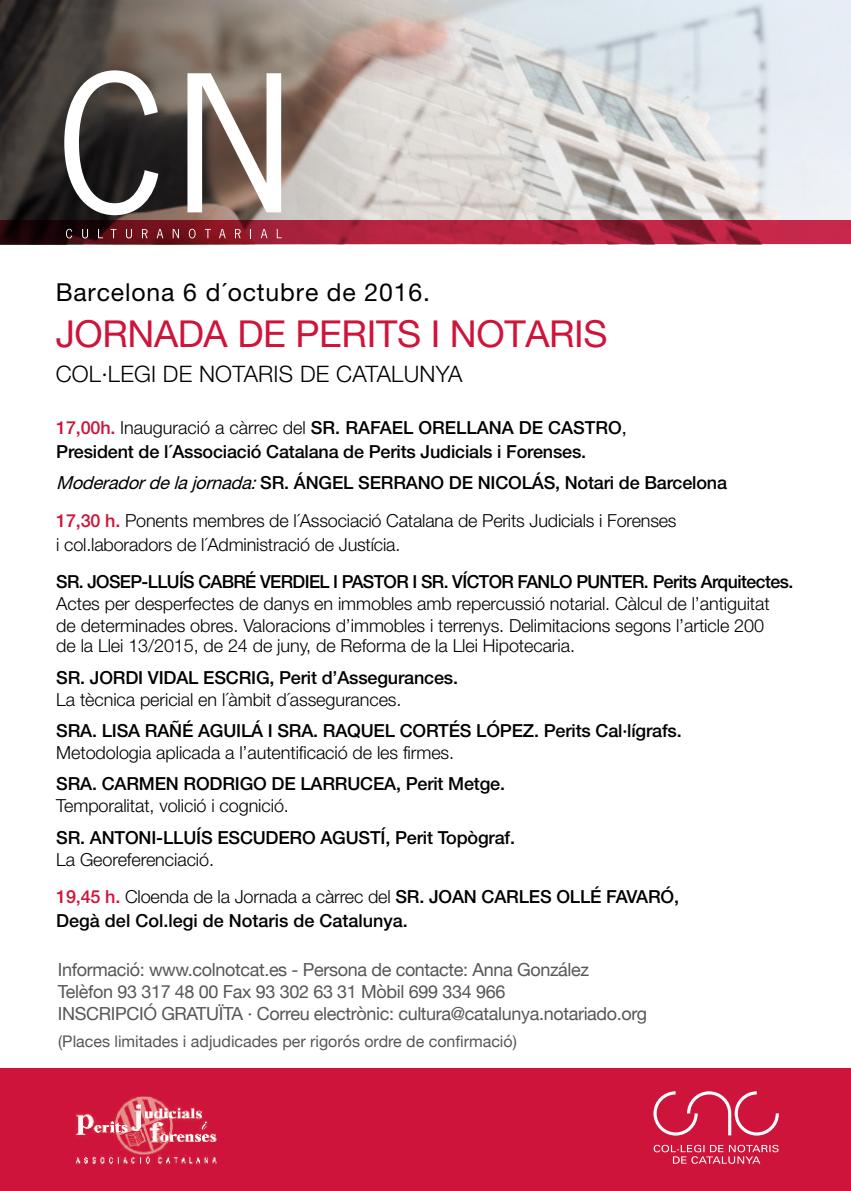
<style>
.page{position:relative;width:851px;height:1191px;background:#fff}
.page>*{position:absolute;margin:0;border:0;box-sizing:border-box;transform-origin:0 0}
.t1{font:37.2px "Helvetica Neue LT Pro";letter-spacing:-.01em;color:#cf143b}
.t2{font:24.8px "Helvetica Neue LT Pro";letter-spacing:.035em;color:#000}
.t3{font:300 22.8px "Helvetica Neue LT Pro";letter-spacing:.01em;color:#000}
.t4{font:300 18px/37.4px "Helvetica Neue LT Pro";letter-spacing:-.005em;color:#000}
.t5{font:500 18px/24px "Helvetica Neue LT Pro";letter-spacing:-.01em;color:#000}
.t6{font:18px/22px "Helvetica Neue";letter-spacing:-.02em;color:#575756}
.t7{font:500 18px "Helvetica Neue LT Pro";letter-spacing:-.035em;color:#000}
.t8{font:16px "Helvetica Neue";color:#575756}
.s1{color:#cf143b}
.s2{font-weight:300}
.s3{font-weight:400}
.s4{font-weight:400;font-style:italic}
.s5{font-weight:500}
.s6{font-weight:500;color:#cf143b}
</style>
<div class="page">
<img style="left:440px;top:0;width:410px;height:220px">
<svg style="left:0;top:0;width:440px;height:220px;background:#8c817a"></svg>
<svg style="left:0;top:220px;width:850px;height:24px;background:#951d33"></svg>
<svg style="left:64px;top:70px;width:94px;height:145px"></svg>
<svg style="left:187px;top:73px;width:94px;height:139px"></svg>
<svg style="left:66px;top:229px;width:6px;height:9px"></svg>
<svg style="left:82px;top:229px;width:6px;height:9px"></svg>
<svg style="left:98px;top:229px;width:5px;height:9px"></svg>
<svg style="left:111px;top:229px;width:5px;height:9px"></svg>
<svg style="left:126px;top:229px;width:6px;height:9px"></svg>
<svg style="left:142px;top:229px;width:5px;height:9px"></svg>
<svg style="left:157px;top:229px;width:6px;height:9px"></svg>
<svg style="left:173px;top:229px;width:6px;height:9px"></svg>
<svg style="left:189px;top:229px;width:6px;height:9px"></svg>
<svg style="left:205px;top:229px;width:6px;height:9px"></svg>
<svg style="left:219px;top:229px;width:7px;height:9px"></svg>
<svg style="left:235px;top:229px;width:5px;height:9px"></svg>
<svg style="left:261px;top:229px;width:6px;height:9px"></svg>
<svg style="left:277px;top:229px;width:5px;height:9px"></svg>
<div style="left:0;top:1068px;width:850px;height:123px;background:#cf143b"></div>
<svg style="left:653px;top:1091px;width:125px;height:44px"></svg>
<svg style="left:653px;top:1144px;width:125px;height:19px"></svg>
<img style="left:75px;top:1096px;width:142px;height:69px">
<h2 class="t2" style="left:56px;top:277px;width:376px">Barcelona 6 d´octubre de 2016.</h2>
<h1 class="t1" style="left:56px;top:311px;width:553px">JORNADA DE PERITS I NOTARIS</h1>
<p class="t3" style="left:56px;top:360px;width:408px">Col·legi de Notaris de Catalunya</p>
<p class="t5" style="left:56px;top:415px;width:572px"><span class="s1">17,00H.</span> <span class="s2">Inauguració a càrrec del</span> SR. RAFAEL ORELLANA DE CASTRO <span class="s3">,<br></span>PRESIDENT DE L´ASSOCIACIÓ CATALANA DE PERITS JUDICIALS I FORENSES.</p>
<p class="t4" style="left:56px;top:464px;width:672px"><span class="s4">Moderadordelajornada:</span><span class="s5">SR. ÁNGEL SERRANO DE NICO LÁS , NOTARI DE BARCELONA<br></span><span class="s6">17,30 H.</span> Ponents membres de l´Associació Catalana de Perits Judicials i Forenses</p>
<p class="t4" style="left:56px;top:525px;width:345px">i col.laboradors de l´Administració de Justícia.</p>
<p class="t7" style="left:56px;top:571px;width:738px">SR. JOSEP-LLUÍS CABRÉ VERDIEL I PASTO R I SR. VÍCTO R FANLO PUNTER. PERITS ARQUITECTES.</p>
<p class="t4" style="left:56px;top:592px;width:714px;line-height:22px">Actes per desperfectes de danys en immobles amb repercussió notarial. Càlcul de l’antiguitat de determinades obres. Valoracions d’immobles i terrenys. Delimitacions segons l’article 200</p>
<p class="t4" style="left:56px;top:626px;width:520px">de la Llei 13/2015, de 24 de juny, de Reforma de la Llei Hipotecaria.</p>
<p class="t5" style="left:56px;top:665px;width:160px">SR. JORDI VIDAL ESC</p>
<p class="t5" style="left:239px;top:665px;width:221px">RIG, PERIT D’ASSEGURANCES.</p>
<p class="t4" style="left:56px;top:680px;width:347px">La tècnica pericial en l´àmbit d´assegurances.</p>
<p class="t5" style="left:56px;top:718px;width:627px">SRA. LISA RAÑÉ AGUILÁ I SRA. RAQUEL CO RTÉS LÓPEZ. PERITS CAL·LÍGRAFS.</p>
<p class="t4" style="left:56px;top:733px;width:399px">Metodologia aplicada a l’autentificació de les firmes.</p>
<p class="t5" style="left:56px;top:771px;width:165px">SRA. CARMEN RODRIG</p>
<p class="t5" style="left:253px;top:771px;width:60px">O DE LARRU</p>
<p class="t5" style="left:360px;top:771px;width:146px">CEA, PERIT METGE.</p>
<p class="t4" style="left:56px;top:786px;width:234px">Temporalitat, volició i cognició.</p>
<p class="t5" style="left:56px;top:825px;width:174px">SR. ANTONI-LLUÍS ESC</p>
<p class="t5" style="left:253px;top:825px;width:264px">UDERO AGUSTÍ, PERIT TOPÒGRAF.</p>
<p class="t4" style="left:56px;top:840px;width:624px">La Georeferenciació.<br><span class="s6">19,45 H.</span> Cloenda de la Jornada a càrrec del <span class="s5">SR. JOAN CARLES OLLÉ FAVARÓ,</span></p>
<p class="t5" style="left:56px;top:908px;width:353px">DEGÀ DEL COL.LEGI DE NOTARIS DE CATALUNYA.</p>
<p class="t6" style="left:58px;top:959px;width:590px">Informació: www.colnotcat.es - Persona de contacte: Anna González<br>Telèfon 93 317 48 00 Fax 93 302 63 31 Mòbil 699 334 966<br>INSCRIPCIÓ GRATUÏTA · Correu electrònic: cultura@catalunya.notariado.org</p>
<p class="t8" style="left:58px;top:1029px;width:460px">(Places limitades i adjudicades per rigorós ordre de confirmació)</p>
</div>
